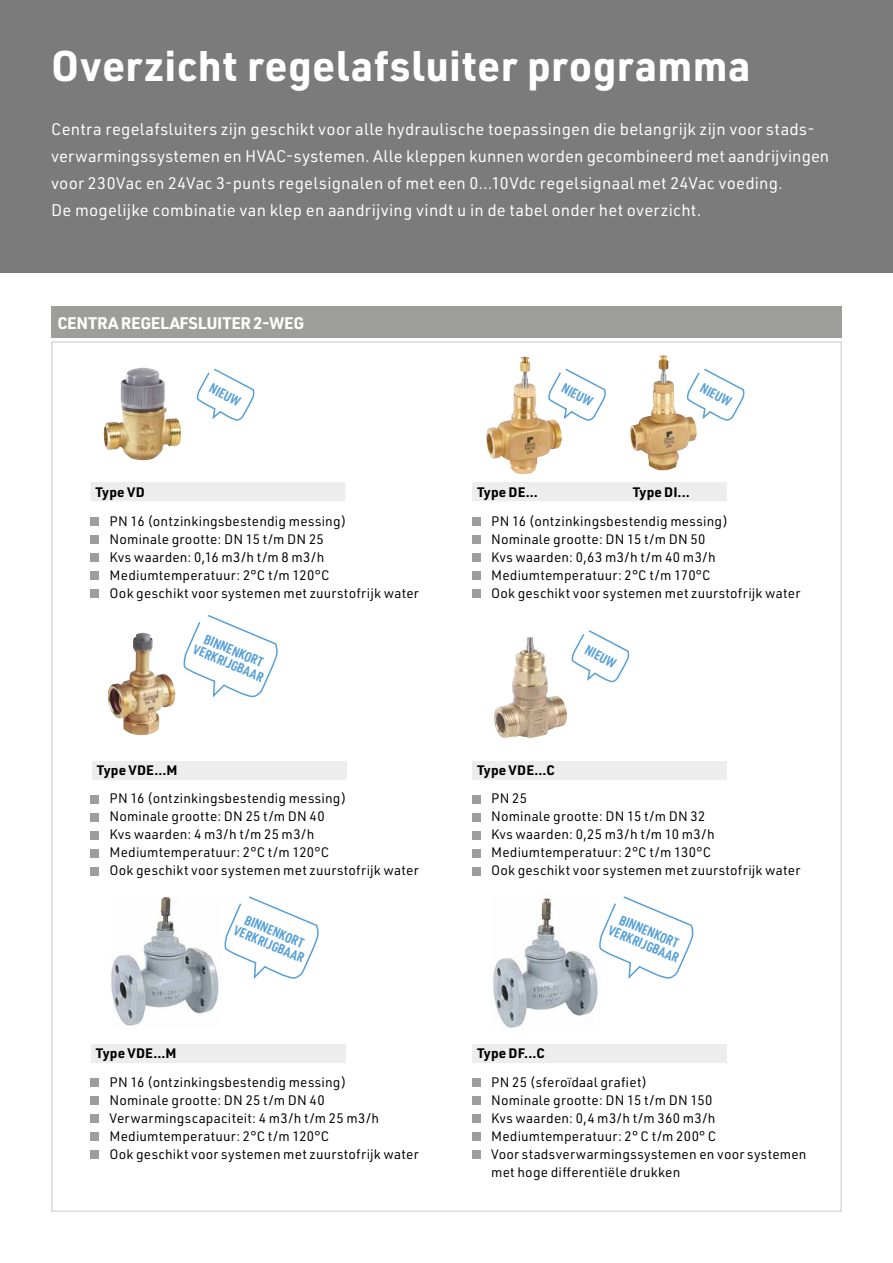
<style>
.page{position:relative;width:893px;height:1263px;background:#fff}
.page>*{position:absolute;margin:0;border:0;box-sizing:border-box;transform-origin:0 0}
.t1{font:700 42px "URWDIN";letter-spacing:.01em;color:#fff}
.t2{font:16.5px/27px "URWDIN";letter-spacing:.01em;color:#fff}
.t3{font:700 16.5px "URWDIN";letter-spacing:-.02em;color:#fff}
.t4{font:13.5px/18px "URWDIN";letter-spacing:.015em;color:#000}
.t5{font:700 13.5px/13.5px "URWDIN Cond";color:#56a0d8;text-align:center}
.t6{font:700 13.5px "URWDIN";letter-spacing:.005em;color:#000}
</style>
<div class="page">
<div style="left:51px;top:306px;width:791px;height:32px;background:#9d9d9c"></div>
<div style="left:0;top:0;width:893px;height:272px;background:#7c7b7b"></div>
<div style="left:91px;top:483px;width:254px;height:18px;background:#ededed"></div>
<svg style="left:90px;top:483px;width:1px;height:17px"></svg>
<hr style="left:90px;top:500px;width:255px;height:1px;background:#ededed">
<img style="left:486px;top:357px;width:76px;height:117px">
<img style="left:104px;top:368px;width:77px;height:92px">
<div style="left:90px;top:517px;width:9px;height:8px;background:#9d9d9c"></div>
<div style="left:90px;top:535px;width:9px;height:8px;background:#9d9d9c"></div>
<div style="left:90px;top:553px;width:9px;height:8px;background:#9d9d9c"></div>
<div style="left:90px;top:571px;width:9px;height:8px;background:#9d9d9c"></div>
<div style="left:90px;top:589px;width:9px;height:8px;background:#9d9d9c"></div>
<div style="left:473px;top:483px;width:253px;height:18px;background:#ededed"></div>
<svg style="left:472px;top:483px;width:1px;height:17px"></svg>
<hr style="left:472px;top:500px;width:255px;height:1px;background:#ededed">
<svg style="left:726px;top:483px;width:1px;height:17px"></svg>
<img style="left:630px;top:355px;width:67px;height:116px">
<svg style="left:197px;top:368px;width:58px;height:53px"></svg>
<svg style="left:572px;top:630px;width:58px;height:53px"></svg>
<svg style="left:548px;top:367px;width:58px;height:54px"></svg>
<svg style="left:687px;top:367px;width:58px;height:54px"></svg>
<img style="left:107px;top:633px;width:69px;height:103px">
<div style="left:93px;top:761px;width:253px;height:19px;background:#ededed"></div>
<svg style="left:92px;top:761px;width:1px;height:18px"></svg>
<hr style="left:92px;top:779px;width:255px;height:1px;background:#ededed">
<svg style="left:346px;top:761px;width:1px;height:18px"></svg>
<div style="left:90px;top:795px;width:9px;height:8px;background:#9d9d9c"></div>
<div style="left:90px;top:813px;width:9px;height:8px;background:#9d9d9c"></div>
<div style="left:90px;top:831px;width:9px;height:8px;background:#9d9d9c"></div>
<div style="left:90px;top:849px;width:9px;height:8px;background:#9d9d9c"></div>
<div style="left:90px;top:867px;width:9px;height:8px;background:#9d9d9c"></div>
<div style="left:473px;top:761px;width:253px;height:19px;background:#ededed"></div>
<svg style="left:472px;top:761px;width:1px;height:18px"></svg>
<hr style="left:472px;top:779px;width:255px;height:1px;background:#ededed">
<svg style="left:726px;top:761px;width:1px;height:18px"></svg>
<img style="left:494px;top:637px;width:73px;height:101px">
<img style="left:493px;top:896px;width:106px;height:132px">
<div style="left:473px;top:1044px;width:253px;height:19px;background:#ededed"></div>
<svg style="left:472px;top:1045px;width:1px;height:17px"></svg>
<hr style="left:472px;top:1062px;width:255px;height:1px;background:#ededed">
<svg style="left:726px;top:1044px;width:1px;height:18px"></svg>
<img style="left:111px;top:897px;width:108px;height:129px">
<div style="left:92px;top:1044px;width:253px;height:19px;background:#ededed"></div>
<svg style="left:91px;top:1045px;width:1px;height:17px"></svg>
<hr style="left:91px;top:1062px;width:255px;height:1px;background:#ededed">
<svg style="left:345px;top:1044px;width:1px;height:18px"></svg>
<div style="left:90px;top:1078px;width:9px;height:9px;background:#9d9d9c"></div>
<div style="left:90px;top:1096px;width:9px;height:9px;background:#9d9d9c"></div>
<div style="left:90px;top:1114px;width:9px;height:9px;background:#9d9d9c"></div>
<div style="left:90px;top:1132px;width:9px;height:9px;background:#9d9d9c"></div>
<div style="left:90px;top:1150px;width:9px;height:9px;background:#9d9d9c"></div>
<svg style="left:224px;top:896px;width:95px;height:83px"></svg>
<svg style="left:183px;top:615px;width:95px;height:83px"></svg>
<div style="left:472px;top:517px;width:8px;height:8px;background:#9d9d9c"></div>
<div style="left:472px;top:535px;width:8px;height:8px;background:#9d9d9c"></div>
<div style="left:472px;top:553px;width:8px;height:8px;background:#9d9d9c"></div>
<div style="left:472px;top:571px;width:8px;height:8px;background:#9d9d9c"></div>
<div style="left:472px;top:589px;width:8px;height:8px;background:#9d9d9c"></div>
<div style="left:472px;top:795px;width:8px;height:8px;background:#9d9d9c"></div>
<div style="left:472px;top:813px;width:8px;height:8px;background:#9d9d9c"></div>
<div style="left:472px;top:831px;width:8px;height:8px;background:#9d9d9c"></div>
<div style="left:472px;top:849px;width:8px;height:8px;background:#9d9d9c"></div>
<div style="left:472px;top:867px;width:8px;height:8px;background:#9d9d9c"></div>
<div style="left:472px;top:1078px;width:8px;height:9px;background:#9d9d9c"></div>
<div style="left:472px;top:1096px;width:8px;height:9px;background:#9d9d9c"></div>
<div style="left:472px;top:1114px;width:8px;height:9px;background:#9d9d9c"></div>
<div style="left:472px;top:1132px;width:8px;height:9px;background:#9d9d9c"></div>
<div style="left:472px;top:1150px;width:8px;height:9px;background:#9d9d9c"></div>
<svg style="left:599px;top:896px;width:95px;height:83px"></svg>
<h1 class="t1" style="left:51px;top:37px;width:701px">Overzicht regelafsluiter programma</h1>
<p class="t2" style="left:51px;top:115px;width:780px">Centra regelafsluiters zijn geschikt voor alle hydraulische toepassingen die belangrijk zijn voor stads&shy;verwarmingssystemen en HVAC-systemen. Alle kleppen kunnen worden gecombineerd met aandrijvingen voor 230Vac en 24Vac 3-punts regelsignalen of met een 0...10Vdc regelsignaal met 24Vac voeding.<br>De mogelijke combinatie van klep en aandrijving vindt u in de tabel onder het overzicht.</p>
<p class="t3" style="left:57px;top:312px;width:248px">CENTRA REGELAFSLUITER 2-WEG</p>
<p class="t6" style="left:95px;top:482px;width:51px">Type VD</p>
<p class="t5" style="left:214px;top:381px;width:35px;rotate:28deg">NIEUW</p>
<p class="t4" style="left:110px;top:511px;width:311px">PN 16 (ontzinkingsbestendig messing)<br>Nominale grootte: DN 15 t/m DN 25<br>Kvs waarden: 0,16 m3/h t/m 8 m3/h Mediumtemperatuur: 2°C t/m 120°C<br>Ook geschikt voor systemen met zuurstofrijk water</p>
<p class="t5" style="left:202px;top:629px;width:77px;rotate:23deg">BINNENKORT<br>VERKRIJGBAAR</p>
<p class="t6" style="left:97px;top:761px;width:82px">Type VDE...M</p>
<p class="t4" style="left:109px;top:789px;width:311px">PN 16 (ontzinkingsbestendig messing)<br>Nominale grootte: DN 25 t/m DN 40<br>Kvs waarden: 4 m3/h t/m 25 m3/h Mediumtemperatuur: 2°C t/m 120°C<br>Ook geschikt voor systemen met zuurstofrijk water</p>
<p class="t5" style="left:243px;top:910px;width:77px;rotate:23deg">BINNENKORT<br>VERKRIJGBAAR</p>
<p class="t5" style="left:566px;top:381px;width:35px;rotate:28deg">NIEUW</p>
<p class="t5" style="left:705px;top:381px;width:35px;rotate:28deg">NIEUW</p>
<p class="t6" style="left:477px;top:482px;width:62px">Type DE...</p>
<p class="t6" style="left:633px;top:482px;width:59px">Type DI...</p>
<p class="t4" style="left:491px;top:511px;width:311px">PN 16 (ontzinkingsbestendig messing)<br>Nominale grootte: DN 15 t/m DN 50<br>Kvs waarden: 0,63 m3/h t/m 40 m3/h Mediumtemperatuur: 2°C t/m 170°C<br>Ook geschikt voor systemen met zuurstofrijk water</p>
<p class="t5" style="left:589px;top:642px;width:35px;rotate:28deg">NIEUW</p>
<p class="t6" style="left:477px;top:761px;width:79px">Type VDE...C</p>
<p class="t4" style="left:491px;top:789px;width:311px">PN 25<br>Nominale grootte: DN 15 t/m DN 32<br>Kvs waarden: 0,25 m3/h t/m 10 m3/h<br>Mediumtemperatuur: 2°C t/m 130°C<br>Ook geschikt voor systemen met zuurstofrijk water</p>
<p class="t5" style="left:617px;top:910px;width:77px;rotate:23deg">BINNENKORT<br>VERKRIJGBAAR</p>
<p class="t6" style="left:96px;top:1044px;width:82px">Type VDE...M</p>
<p class="t6" style="left:477px;top:1044px;width:69px">Type DF...C</p>
<p class="t4" style="left:109px;top:1073px;width:311px">PN 16 (ontzinkingsbestendig messing)<br>Nominale grootte: DN 25 t/m DN 40<br>Verwarmingscapaciteit: 4 m3/h t/m 25 m3/h Mediumtemperatuur: 2°C t/m 120°C<br>Ook geschikt voor systemen met zuurstofrijk water</p>
<p class="t4" style="left:491px;top:1073px;width:317px">PN 25 (sferoïdaal grafiet)<br>Nominale grootte: DN 15 t/m DN 150<br>Kvs waarden: 0,4 m3/h t/m 360 m3/h Mediumtemperatuur: 2° C t/m 200° C<br>Voor stadsverwarmingssystemen en voor systemen met hoge differentiële drukken</p>
</div>
